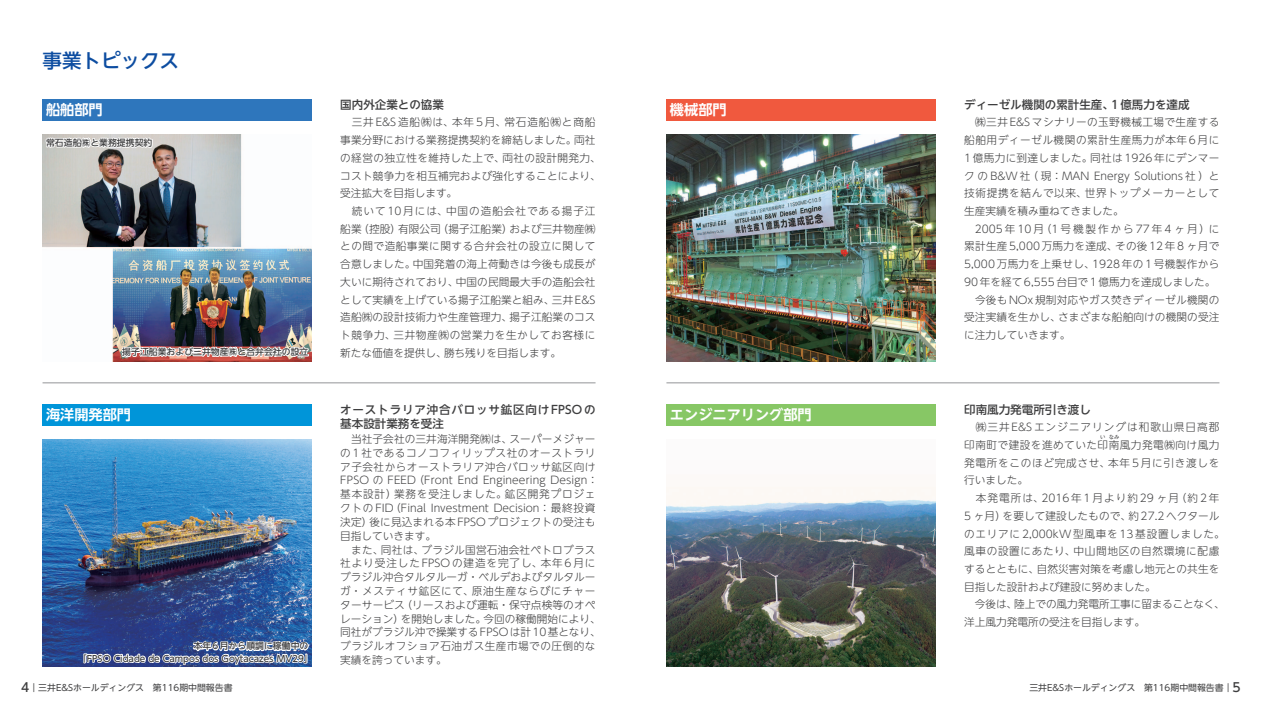
<style>
.page{position:relative;width:1262px;height:709px;background:#fff}
.page>*{position:absolute;margin:0;border:0;box-sizing:border-box;transform-origin:0 0}
.t1{font:500 19.5px "UD Shin Go NT Pr 6";color:#0d4da1}
.t2{font:700 14.12px "UD Shin Go NT Pr 6 De";color:#fff}
.t3{font:500 11.5px "UD Shin Go NT Pr 6";color:#3e3e3f}
.t4{font:500 11.5px/13.9px "UD Shin Go NT Pr 6";letter-spacing:.07em;color:#3e3e3f}
.t5{font:300 10.62px/17.8px "UD Shin Go NT Pr 6";letter-spacing:.02em;color:#3e3e3f}
.t6{font:300 10.62px/17.8px "UD Shin Go NT Pr 6";letter-spacing:.05em;color:#3e3e3f}
.t7{font:500 8.88px/12.4px "UD Shin Go NT Pr 6";color:#3e3e3f}
.t8{font:8.88px "UD Shin Go NT Pr 6";color:#3e3e3f}
.t9{font:300 5.38px "UD Shin Go NT Pr 6";color:#3e3e3f}
.s1{font-weight:500;font-size:12.38px}
.s2{font-weight:500}
</style>
<div class="page">
<div style="left:43px;top:99px;width:269px;height:21px;background:#2e76bc"></div>
<div style="left:43px;top:404px;width:269px;height:21px;background:#0095d9"></div>
<img style="left:43px;top:439px;width:269px;height:227px">
<hr style="left:43px;top:382px;width:552px;height:1px;background:#939598">
<svg style="left:82px;top:629px;width:227px;height:38px"></svg>
<div style="left:666px;top:99px;width:269px;height:21px;background:#f0593e"></div>
<div style="left:666px;top:404px;width:269px;height:21px;background:#87c765"></div>
<img style="left:666px;top:135px;width:269px;height:226px">
<img style="left:43px;top:135px;width:269px;height:226px">
<img style="left:666px;top:487px;width:269px;height:179px">
<hr style="left:666px;top:382px;width:553px;height:1px;background:#939598">
<svg style="left:45px;top:134px;width:109px;height:32px"></svg>
<img style="left:120px;top:334px;width:190px;height:28px">
<h1 class="t1" style="left:43px;top:44px;width:138px">事業トピックス</h1>
<h2 class="t2" style="left:46px;top:98px;width:58px">船舶部門</h2>
<p class="t7" style="left:46px;top:136px;width:108px">常石造船㈱と業務提携契約</p>
<p class="t7" style="left:122px;top:345px;width:188px">揚子江船業および三井物産㈱と合弁会社の設立</p>
<h2 class="t2" style="left:46px;top:403px;width:87px">海洋開発部門</h2>
<p class="t7" style="left:78px;top:639px;width:236px;text-indent:116px">本年6月から順調に稼働中の「FPSO Cidade de Campos dos Goytacazes MV29」</p>
<p class="t3" style="left:340px;top:96px;width:105px">国内外企業との協業</p>
<p class="t5" style="left:340px;top:113px;width:262px">　三井E&amp;S造船㈱は、本年5月、常石造船㈱と商船事業分野における業務提携契約を締結しました。両社の経営の独立性を維持した上で、両社の設計開発力、コスト競争力を相互補完および強化することにより、受注拡大を目指します。<br>　続いて10月には、中国の造船会社である揚子江船業（控股）有限公司（揚子江船業）および三井物産㈱との間で造船事業に関する合弁会社の設立に関して合意しました。中国発着の海上荷動きは今後も成長が大いに期待されており、中国の民間最大手の造船会社として実績を上げている揚子江船業と組み、三井E&amp;S造船㈱の設計技術力や生産管理力、揚子江船業のコスト競争力、三井物産㈱の営業力を生かしてお客様に新たな価値を提供し、勝ち残りを目指します。</p>
<p class="t4" style="left:340px;top:402px;width:257px">オーストラリア沖合バロッサ鉱区向けFPSOの基本設計業務を受注</p>
<p class="t5" style="left:340px;top:431px;width:262px;line-height:13.9px">　当社子会社の三井海洋開発㈱は、スーパーメジャーの1社であるコノコフィリップス社のオーストラリア子会社からオーストラリア沖合バロッサ鉱区向け<br>FPSO の FEED（Front End Engineering Design：基本設計）業務を受注しました。鉱区開発プロジェクトの FID（Final Investment Decision：最終投資決定）後に見込まれる本FPSOプロジェクトの受注も目指していきます。<br>　また、同社は、ブラジル国営石油会社ペトロブラス社より受注したFPSOの建造を完了し、本年6月にブラジル沖合タルタルーガ・ベルデおよびタルタルーガ・メスティサ鉱区にて、原油生産ならびにチャーターサービス（リースおよび運転・保守点検等のオペレーション）を開始しました。今回の稼働開始により、同社がブラジル沖で操業するFPSOは計10基となり、ブラジルオフショア石油ガス生産市場での圧倒的な実績を誇っています。</p>
<h2 class="t2" style="left:670px;top:98px;width:58px">機械部門</h2>
<h2 class="t2" style="left:670px;top:403px;width:143px">エンジニアリング部門</h2>
<p class="t3" style="left:964px;top:96px;width:227px">ディーゼル機関の累計生産、1億馬力を達成</p>
<p class="t5" style="left:964px;top:113px;width:257px">　㈱三井E&amp;Sマシナリーの玉野機械工場で生産する船舶用ディーゼル機関の累計生産馬力が本年6月に<br>1億馬力に到達しました。同社は1926年にデンマークの B&amp;W 社（現：MAN Energy Solutions 社）と技術提携を結んで以来、世界トップメーカーとして生産実績を積み重ねてきました。<br>　2005年10月（1号機製作から77年4 ヶ月）に累計生産5,000万馬力を達成、その後12年8 ヶ月で<br>5,000万馬力を上乗せし、1928年の1号機製作から<br>90年を経て6,555台目で1億馬力を達成しました。　今後もNOx規制対応やガス焚きディーゼル機関の受注実績を生かし、さまざまな船舶向けの機関の受注に注力していきます。</p>
<p class="t3" style="left:964px;top:400px;width:128px">印南風力発電所引き渡し</p>
<p class="t6" style="left:964px;top:418px;width:257px">　㈱三井E&amp;Sエンジニアリングは和歌山県日高郡印南町で建設を進めていた印南風力発電㈱向け風力</p>
<p class="t9" style="left:1100px;top:432px;width:7px">い</p>
<p class="t9" style="left:1108px;top:432px;width:12px">なみ</p>
<p class="t5" style="left:964px;top:453px;width:262px">発電所をこのほど完成させ、本年5月に引き渡しを行いました。<br>　本発電所は、2016年1月より約29 ヶ月（約2年<br>5 ヶ月）を要して建設したもので、約27.2ヘクタールのエリアに2,000kW型風車を13基設置しました。風車の設置にあたり、中山間地区の自然環境に配慮するとともに、自然災害対策を考慮し地元との共生を目指した設計および建設に努めました。<br>　今後は、陸上での風力発電所工事に留まることなく、洋上風力発電所の受注を目指します。</p>
<p class="t8" style="left:21px;top:680px;width:213px"><span class="s1">4</span><span class="s2">｜</span>三井E&amp;Sホールディングス　第116期中間報告書</p>
<p class="t8" style="left:1029px;top:680px;width:213px">三井E&amp;Sホールディングス　第116期中間報告書<span class="s2">｜</span><span class="s1">5</span></p>
</div>
